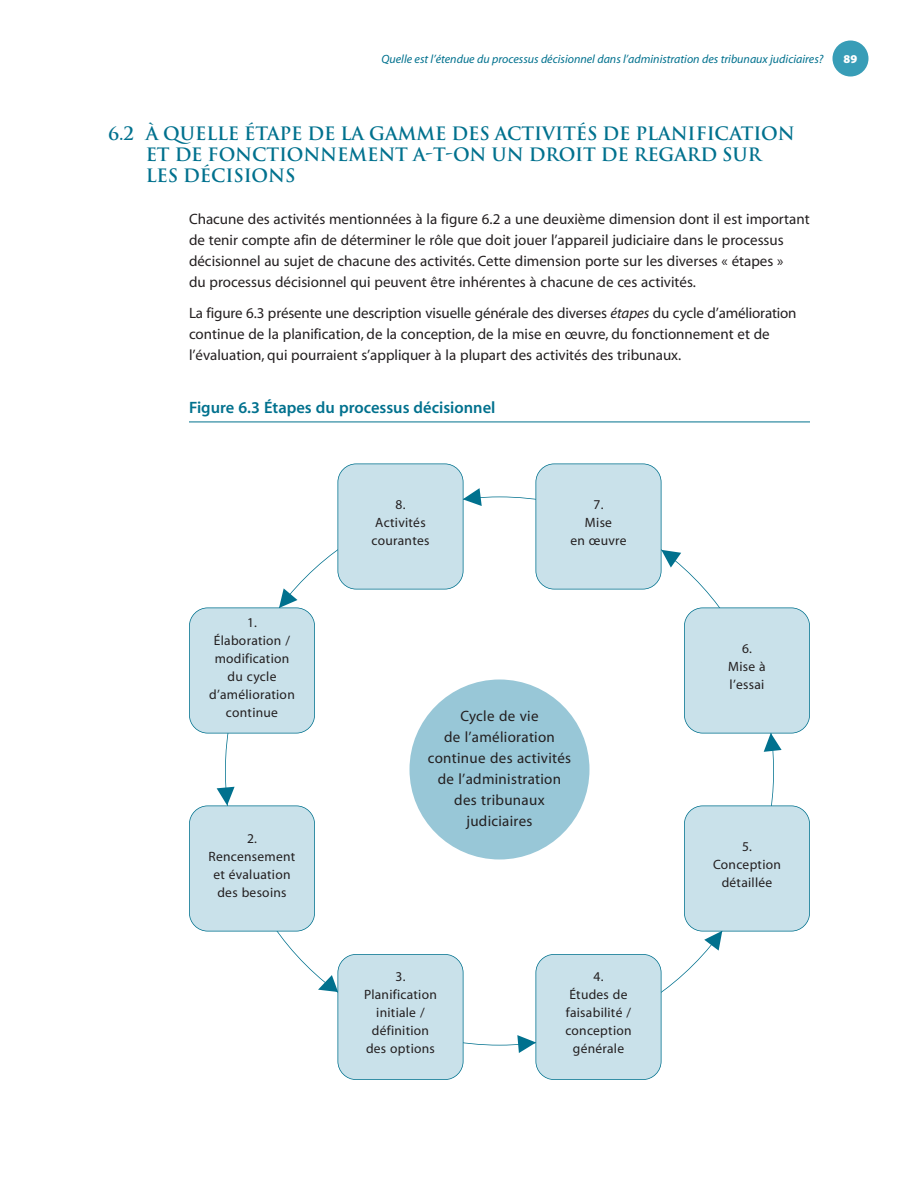
<style>
.page{position:relative;width:918px;height:1188px;background:#fff}
.page>*{position:absolute;margin:0;border:0;box-sizing:border-box;transform-origin:0 0}
.t1{font:700 18px/21px "Trajan";letter-spacing:-.005em;color:#00718e}
.t2{font:16.5px "Myriad MM 565 600";color:#00718e}
.t3{font:15px/21px "Myriad MM 400 600";color:#231f20}
.t4{font:15px/21px "Myriad MM 400 600";letter-spacing:.02em;color:#231f20;text-align:center}
.t5{font:13.5px/18px "Myriad MM 400 600";letter-spacing:.02em;color:#231f20;text-align:center}
.t6{font:12px "Myriad MM It 400 600";color:#00718e}
.t7{font:12px "Myriad MM 830 600";color:#fff}
.s1{font-family:"Myriad MM It 400 600"}
</style>
<div class="page">
<hr style="left:189px;top:422px;width:621px;height:1px;background:#00718e">
<div style="left:832px;top:40px;width:36px;height:36px;background:#389db7;border-radius:50%"></div>
<div style="left:189px;top:608px;width:126px;height:125px;background:#c9e1ea;border-radius:18px"></div>
<div style="left:189px;top:608px;width:126px;height:126px;border:2px solid #00718e;border-radius:19px"></div>
<div style="left:189px;top:806px;width:126px;height:125px;background:#c9e1ea;border-radius:18px"></div>
<div style="left:189px;top:806px;width:126px;height:126px;border:2px solid #00718e;border-radius:19px"></div>
<div style="left:684px;top:608px;width:126px;height:125px;background:#c9e1ea;border-radius:18px"></div>
<div style="left:684px;top:608px;width:126px;height:126px;border:2px solid #00718e;border-radius:19px"></div>
<div style="left:684px;top:806px;width:126px;height:125px;background:#c9e1ea;border-radius:18px"></div>
<div style="left:684px;top:806px;width:126px;height:126px;border:2px solid #00718e;border-radius:19px"></div>
<div style="left:338px;top:954px;width:125px;height:126px;background:#c9e1ea;border-radius:18px"></div>
<div style="left:338px;top:954px;width:126px;height:126px;border:2px solid #00718e;border-radius:19px"></div>
<div style="left:536px;top:954px;width:125px;height:126px;background:#c9e1ea;border-radius:18px"></div>
<div style="left:536px;top:954px;width:126px;height:126px;border:2px solid #00718e;border-radius:19px"></div>
<div style="left:338px;top:464px;width:125px;height:125px;background:#c9e1ea;border-radius:18px"></div>
<div style="left:338px;top:464px;width:126px;height:126px;border:2px solid #00718e;border-radius:19px"></div>
<div style="left:536px;top:464px;width:125px;height:125px;background:#c9e1ea;border-radius:18px"></div>
<div style="left:536px;top:464px;width:126px;height:126px;border:2px solid #00718e;border-radius:19px"></div>
<div style="left:410px;top:680px;width:180px;height:180px;background:#98c7d7;border-radius:50%"></div>
<svg style="left:463px;top:488px;width:19px;height:18px"></svg>
<svg style="left:661px;top:550px;width:20px;height:18px"></svg>
<svg style="left:764px;top:733px;width:18px;height:19px"></svg>
<svg style="left:704px;top:931px;width:18px;height:20px"></svg>
<svg style="left:517px;top:1035px;width:19px;height:18px"></svg>
<svg style="left:318px;top:975px;width:20px;height:17px"></svg>
<svg style="left:217px;top:787px;width:18px;height:18px"></svg>
<svg style="left:279px;top:588px;width:18px;height:20px"></svg>
<p class="t6" style="left:382px;top:54px;width:443px">Quelle est l’étendue du processus décisionnel dans l’administration des tribunaux judiciaires?</p>
<p class="t7" style="left:844px;top:54px;width:15px">89</p>
<p class="t1" style="left:146px;top:123px;width:651px;text-indent:-38px">6.2 À QUELLE ÉTAPE DE LA GAMME DES ACTIVITÉS DE PLANIFICATION<br>ET DE FONCTIONNEMENT A-T-ON UN DROIT DE REGARD SUR<br>LES DÉCISIONS</p>
<p class="t3" style="left:189px;top:209px;width:622px">Chacune des activités mentionnées à la figure 6.2 a une deuxième dimension dont il est important de tenir compte afin de déterminer le rôle que doit jouer l’appareil judiciaire dans le processus décisionnel au sujet de chacune des activités. Cette dimension porte sur les diverses « étapes »<br>du processus décisionnel qui peuvent être inhérentes à chacune de ces activités.</p>
<p class="t3" style="left:189px;top:304px;width:609px">La figure 6.3 présente une description visuelle générale des diverses <span class="s1">étapes</span> du cycle d’amélioration continue de la planification, de la conception, de la mise en œuvre, du fonctionnement et de l’évaluation, qui pourraient s’appliquer à la plupart des activités des tribunaux.</p>
<p class="t2" style="left:189px;top:401px;width:308px">Figure 6.3 Étapes du processus décisionnel</p>
<p class="t5" style="left:209px;top:614px;width:87px">1.<br>Élaboration / modification du cycle d’amélioration continue</p>
<p class="t5" style="left:209px;top:830px;width:88px">2.<br>Rencensement et évaluation des besoins</p>
<p class="t5" style="left:372px;top:496px;width:59px">8.<br>Activités courantes</p>
<p class="t5" style="left:570px;top:496px;width:58px">7.<br>Mise<br>en œuvre</p>
<p class="t4" style="left:428px;top:706px;width:145px">Cycle de vie<br>de l’amélioration continue des activités de l’administration des tribunaux judiciaires</p>
<p class="t5" style="left:364px;top:969px;width:74px">3.<br>Planification initiale / définition des options</p>
<p class="t5" style="left:565px;top:969px;width:68px">4.<br>Études de faisabilité / conception générale</p>
<p class="t5" style="left:728px;top:640px;width:39px">6.<br>Mise à l’essai</p>
<p class="t5" style="left:713px;top:838px;width:69px">5.<br>Conception détaillée</p>
</div>
